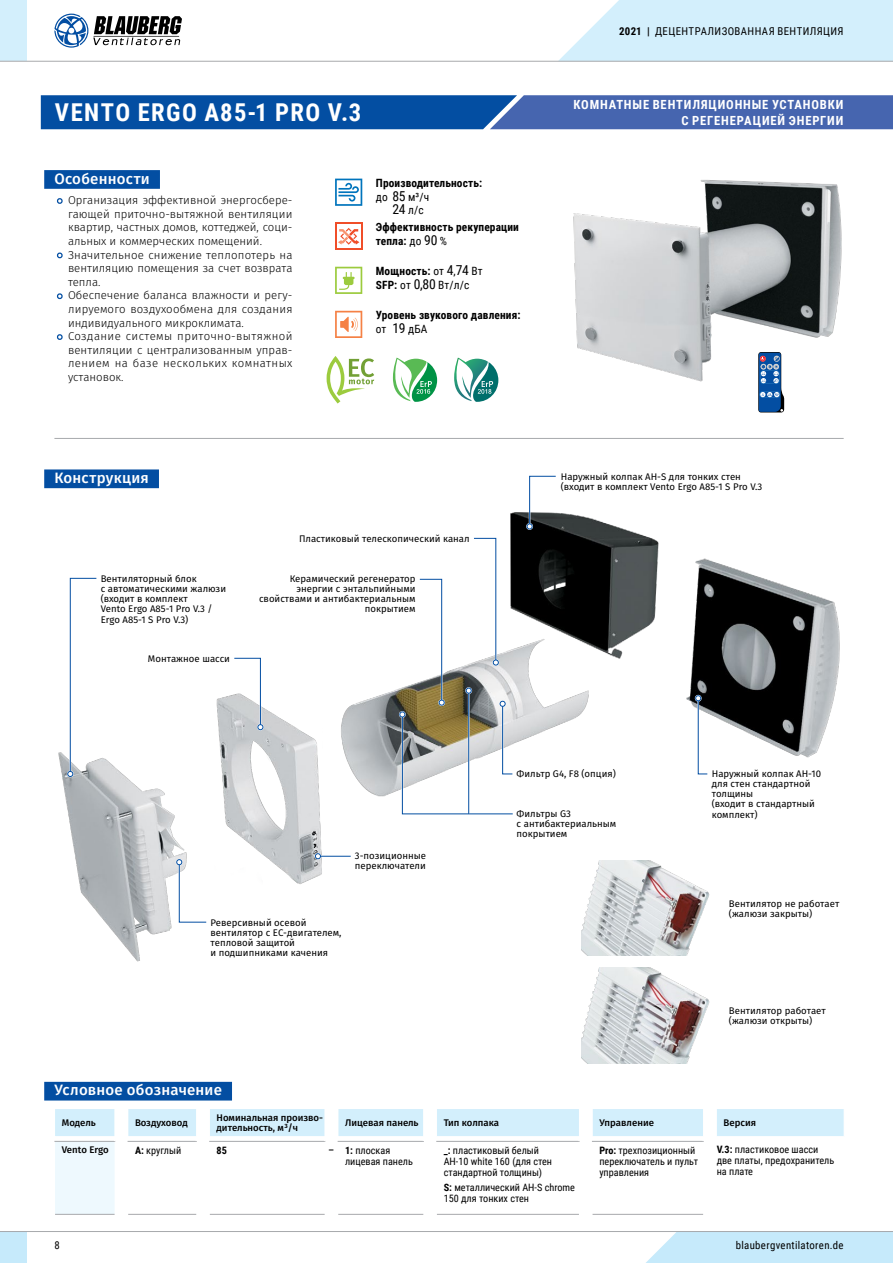
<style>
.page{position:relative;width:893px;height:1263px;background:#fff}
.page>*{position:absolute;margin:0;border:0;box-sizing:border-box;transform-origin:0 0}
.t1{font:700 24.6px "Roboto Condensed";letter-spacing:.055em;color:#fff}
.t2{font:500 15px "Fira Sans";letter-spacing:.01em;color:#fff}
.t3{font:700 12.6px "Roboto Condensed";letter-spacing:.065em;color:#fff}
.t4{font:300 11.4px/13.6px "Fira Sans";letter-spacing:.005em;color:#000}
.t5{font:700 11.4px/13.6px "Roboto Condensed";letter-spacing:.01em;color:#000}
.t6{font:11.4px "Roboto Condensed";color:#000}
.t7{font:10.8px "Roboto Condensed";letter-spacing:.035em;color:#000}
.t8{font:10.2px/10.8px "Roboto Condensed";color:#000}
.t9{font:700 10.2px "Roboto Condensed";color:#000}
.t10{font:9.6px/10.2px "Fira Sans";color:#000}
.t11{font:500 9.6px/10.8px "Fira Sans";color:#000}
.s1{font-weight:700}
.s2{font-size:13.65px}
.s3{font-weight:400}
.s4{font-weight:400;font-size:13.65px}
.s5{font-family:"Fira Sans";font-weight:500;font-size:9.6px}
</style>
<div class="page">
<div style="left:646px;top:1232px;width:247px;height:31px;background:#c6eafb"></div>
<div style="left:0;top:1231px;width:27px;height:32px;background:#c6eafb"></div>
<hr style="left:0;top:1231px;width:893px;height:1px;background:#a7a9ac">
<div style="left:0;top:0;width:27px;height:61px;background:#d3effc"></div>
<svg style="left:54px;top:14px;width:128px;height:34px"></svg>
<hr style="left:0;top:61px;width:893px;height:1px;background:#a7a9ac">
<svg style="left:558px;top:0;width:335px;height:62px;background:#d6effa"></svg>
<svg style="left:41px;top:95px;width:852px;height:34px;background:#245ba9"></svg>
<img style="left:58px;top:512px;width:782px;height:450px">
<div style="left:44px;top:170px;width:116px;height:19px;background:#034ea2"></div>
<svg style="left:57px;top:198px;width:6px;height:6px"></svg>
<svg style="left:56px;top:252px;width:7px;height:7px"></svg>
<svg style="left:56px;top:293px;width:7px;height:7px"></svg>
<svg style="left:56px;top:334px;width:7px;height:6px"></svg>
<div style="left:44px;top:469px;width:115px;height:19px;background:#034ea2"></div>
<div style="left:44px;top:1082px;width:188px;height:18px;background:#034ea2"></div>
<div style="left:55px;top:1141px;width:60px;height:73px;background:#eef9fe"></div>
<svg style="left:115px;top:1141px;width:588px;height:73px"></svg>
<hr style="left:128px;top:1214px;width:68px;height:1px;background:#a7a9ac">
<hr style="left:210px;top:1214px;width:115px;height:1px;background:#a7a9ac">
<hr style="left:338px;top:1214px;width:85px;height:1px;background:#a7a9ac">
<hr style="left:437px;top:1214px;width:142px;height:1px;background:#a7a9ac">
<hr style="left:593px;top:1214px;width:110px;height:1px;background:#a7a9ac">
<hr style="left:55px;top:1214px;width:60px;height:1px;background:#a7a9ac">
<hr style="left:54px;top:1141px;width:61px;height:1px;background:#a7a9ac">
<hr style="left:128px;top:1141px;width:69px;height:1px;background:#a7a9ac">
<hr style="left:209px;top:1141px;width:116px;height:1px;background:#a7a9ac">
<hr style="left:338px;top:1141px;width:86px;height:1px;background:#a7a9ac">
<hr style="left:436px;top:1141px;width:144px;height:1px;background:#a7a9ac">
<hr style="left:592px;top:1141px;width:112px;height:1px;background:#a7a9ac">
<svg style="left:55px;top:1109px;width:789px;height:32px"></svg>
<hr style="left:54px;top:438px;width:790px;height:1px;background:#a7a9ac">
<svg style="left:335px;top:179px;width:27px;height:27px"></svg>
<div style="left:335px;top:223px;width:27px;height:27px;background:#f04e29"></div>
<div style="left:337px;top:224px;width:24px;height:24px;background:#fff"></div>
<svg style="left:338px;top:228px;width:21px;height:17px"></svg>
<svg style="left:335px;top:267px;width:27px;height:27px"></svg>
<svg style="left:335px;top:311px;width:27px;height:27px"></svg>
<svg style="left:393px;top:358px;width:44px;height:44px"></svg>
<svg style="left:454px;top:358px;width:44px;height:44px"></svg>
<svg style="left:327px;top:356px;width:47px;height:47px"></svg>
<svg style="left:695px;top:695px;width:14px;height:81px"></svg>
<svg style="left:67px;top:577px;width:31px;height:200px"></svg>
<div style="left:257px;top:724px;width:7px;height:6px;border:2px solid #fff;border-radius:50%"></div>
<svg style="left:233px;top:657px;width:30px;height:73px"></svg>
<div style="left:526px;top:523px;width:7px;height:7px;border:2px solid #fff;border-radius:50%"></div>
<svg style="left:527px;top:475px;width:30px;height:54px"></svg>
<svg style="left:399px;top:537px;width:115px;height:278px"></svg>
<img style="left:573px;top:180px;width:269px;height:202px">
<hr style="left:318px;top:855px;width:33px;height:2px;background:#fff">
<div style="left:315px;top:853px;width:6px;height:7px;border:2px solid #fff;border-radius:50%"></div>
<hr style="left:318px;top:856px;width:33px;height:1px;background:#034ea2">
<svg style="left:315px;top:853px;width:6px;height:6px"></svg>
<svg style="left:176px;top:859px;width:32px;height:65px"></svg>
<img style="left:581px;top:861px;width:144px;height:95px">
<img style="left:581px;top:968px;width:129px;height:95px">
<svg style="left:758px;top:352px;width:26px;height:60px;background:#406fa6"></svg>
<p class="t7" style="left:619px;top:23px;width:226px"><span class="s1">2021 |</span> ДЕЦЕНТРАЛИЗОВАННАЯ ВЕНТИЛЯЦИЯ</p>
<h3 class="t3" style="left:574px;top:96px;width:271px">КОМНАТНЫЕ ВЕНТИЛЯЦИОННЫЕ УСТАНОВКИ</h3>
<h1 class="t1" style="left:55px;top:95px;width:308px">VENTO ERGO A85-1 PRO V.3</h1>
<h3 class="t3" style="left:681px;top:111px;width:163px">С РЕГЕНЕРАЦИЕЙ ЭНЕРГИИ</h3>
<h2 class="t2" style="left:54px;top:168px;width:97px">Особенности</h2>
<p class="t4" style="left:68px;top:194px;width:226px">Организация эффективной энергосбере&shy;гающей приточно-вытяжной вентиляции квартир, частных домов, коттеджей, соци&shy;альных и коммерческих помещений.<br>Значительное снижение теплопотерь на вентиляцию помещения за счет возврата тепла.<br>Обеспечение баланса влажности и регу&shy;лируемого воздухообмена для создания индивидуального микроклимата.<br>Создание системы приточно-вытяжной вентиляции с централизованным управ&shy;лением на базе нескольких комнатных установок.</p>
<h2 class="t2" style="left:54px;top:467px;width:96px">Конструкция</h2>
<p class="t5" style="left:376px;top:176px;width:108px">Производительность:</p>
<p class="t6" style="left:376px;top:189px;width:55px">до <span class="s2">85</span> м³/ч</p>
<p class="t6" style="left:392px;top:202px;width:33px"><span class="s2">24</span> л/с</p>
<p class="t5" style="left:376px;top:220px;width:145px">Эффективность рекуперации тепла: <span class="s3">до</span> <span class="s4">90</span> <span class="s3">%</span></p>
<p class="t5" style="left:376px;top:264px;width:108px">Мощность: <span class="s3">от</span> <span class="s4">4</span><span class="s3">,</span><span class="s4">74</span> <span class="s3">Вт<br></span>SFP: <span class="s3">от</span> <span class="s4">0,80</span> <span class="s3">Вт/л/с</span></p>
<p class="t5" style="left:376px;top:308px;width:146px">Уровень звукового давления: <span class="s3">от</span> <span class="s4">19</span> <span class="s3">дБA</span></p>
<p class="t10" style="left:101px;top:574px;width:127px">Вентиляторный блок<br>c автоматическими жалюзи (входит в комплект<br>Vento Ergo A85-1 Pro V.3 /<br>Ergo A85-1 S Pro V.3)</p>
<p class="t10" style="left:148px;top:654px;width:84px">Монтажное шасси</p>
<p class="t10" style="left:299px;top:534px;width:172px">Пластиковый телескопический канал</p>
<p class="t10" style="left:259px;top:574px;width:158px;text-align:right">Керамический регенератор энергии с энтальпийными свойствами и антибактериальным покрытием</p>
<p class="t10" style="left:561px;top:472px;width:203px">Наружный колпак AH-S для тонких стен (входит в комплект Vento Ergo A85-1 S Pro V.3</p>
<p class="t10" style="left:355px;top:851px;width:73px">3-позиционные переключатели</p>
<p class="t10" style="left:210px;top:918px;width:133px">Реверсивный осевой вентилятор с ЕС-двигателем, тепловой защитой<br>и подшипниками качения</p>
<p class="t10" style="left:517px;top:769px;width:101px">Фильтр G4, F8 (опция)</p>
<p class="t10" style="left:712px;top:769px;width:111px">Наружный колпак AH-10 для стен стандартной толщины<br>(входит в стандартный</p>
<p class="t10" style="left:517px;top:809px;width:56px">Фильтры G3</p>
<p class="t10" style="left:712px;top:810px;width:47px">комплект)</p>
<p class="t10" style="left:517px;top:819px;width:101px">с антибактериальным покрытием</p>
<p class="t10" style="left:729px;top:899px;width:112px">Вентилятор не работает (жалюзи закрыты)</p>
<p class="t10" style="left:729px;top:1006px;width:98px">Вентилятор работает (жалюзи открыты)</p>
<h2 class="t2" style="left:54px;top:1080px;width:169px">Условное обозначение</h2>
<p class="t11" style="left:62px;top:1118px;width:36px">Модель</p>
<p class="t11" style="left:135px;top:1118px;width:54px">Воздуховод</p>
<p class="t11" style="left:217px;top:1112px;width:108px">Номинальная произво&shy;дительность, м³/ч</p>
<p class="t11" style="left:345px;top:1118px;width:75px">Лицевая панель</p>
<p class="t11" style="left:444px;top:1118px;width:57px">Тип колпака</p>
<p class="t11" style="left:599px;top:1118px;width:56px">Управление</p>
<p class="t11" style="left:723px;top:1118px;width:34px">Версия</p>
<p class="t11" style="left:62px;top:1145px;width:48px">Vento Ergo</p>
<p class="t8" style="left:135px;top:1145px;width:48px"><span class="s1">A:</span> круглый</p>
<p class="t9" style="left:217px;top:1143px;width:12px">85</p>
<p class="t8" style="left:345px;top:1145px;width:69px;text-indent:-16px"><span class="s5">–</span> <span class="s1">1:</span> плоская лицевая панель</p>
<p class="t8" style="left:444px;top:1145px;width:110px"><span class="s1">_:</span> пластиковый белый<br>AH-10 white 160 (для стен стандартной толщины)</p>
<p class="t8" style="left:444px;top:1181px;width:133px"><span class="s1">S:</span> металлический AH-S chrome<br>150 для тонких стен</p>
<p class="t8" style="left:599px;top:1145px;width:100px"><span class="s1">Pro:</span> трехпозиционный переключатель и пульт управления</p>
<p class="t8" style="left:717px;top:1144px;width:119px"><span class="s1">V.3:</span> пластиковое шасси две платы, предохранитель на плате</p>
<p class="t7" style="left:54px;top:1238px;width:7px">8</p>
<p class="t7" style="left:736px;top:1238px;width:109px">blaubergventilatoren.de</p>
</div>
